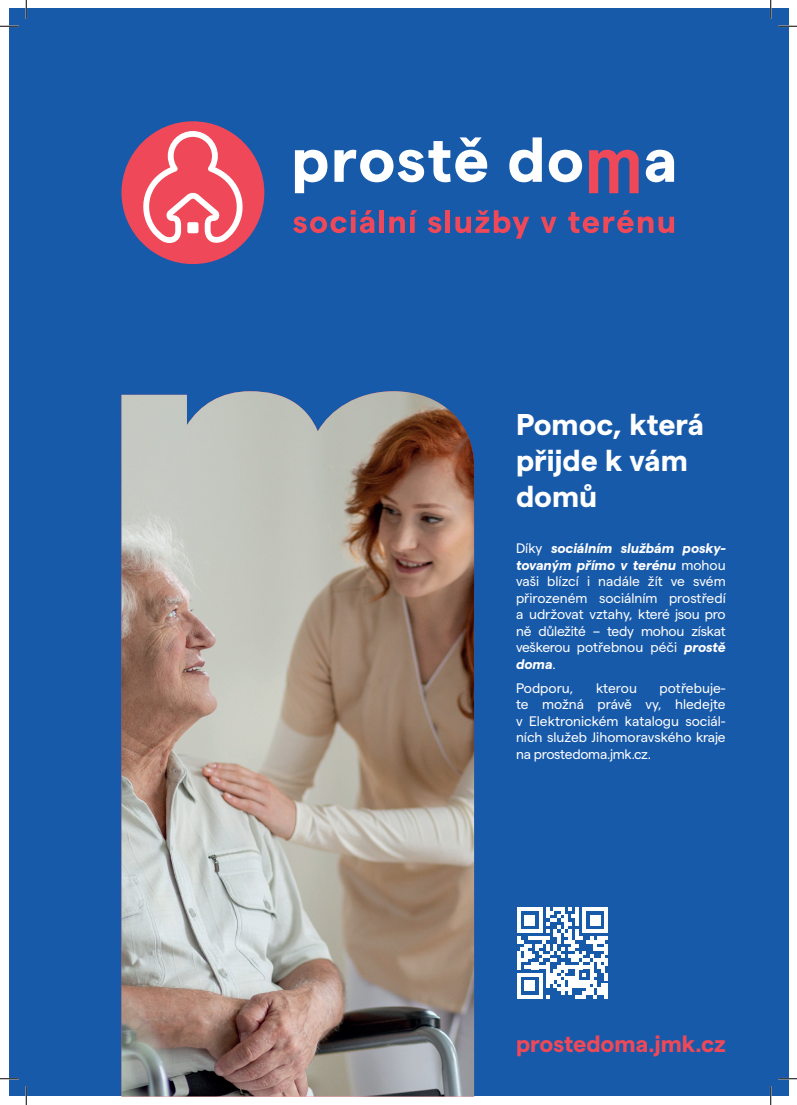
<style>
.page{position:relative;width:797px;height:1105px;background:#fff}
.page>*{position:absolute;margin:0;border:0;box-sizing:border-box;transform-origin:0 0}
.t1{font:700 30px/36px "Matter";color:#fff}
.t2{font:700 23.38px "Matter";color:#ef4858}
.t3{font:13.75px/16.5px "Matter";letter-spacing:-.02em;color:#fff;text-align:justify}
.s1{font-weight:700;font-style:italic}
</style>
<div class="page">
<div style="left:9px;top:9px;width:779px;height:1087px;background:#185aaa"></div>
<img style="left:121px;top:391px;width:353px;height:705px">
<svg style="left:295px;top:150px;width:32px;height:43px"></svg>
<svg style="left:334px;top:137px;width:153px;height:45px"></svg>
<svg style="left:509px;top:137px;width:33px;height:45px"></svg>
<svg style="left:548px;top:150px;width:34px;height:32px"></svg>
<svg style="left:589px;top:150px;width:49px;height:43px"></svg>
<svg style="left:645px;top:150px;width:29px;height:32px"></svg>
<svg style="left:293px;top:210px;width:81px;height:23px"></svg>
<div style="left:379px;top:210px;width:5px;height:23px;background:#ef4858"></div>
<svg style="left:389px;top:210px;width:28px;height:23px"></svg>
<svg style="left:428px;top:216px;width:13px;height:17px"></svg>
<div style="left:445px;top:210px;width:5px;height:23px;background:#ef4858"></div>
<svg style="left:455px;top:210px;width:74px;height:29px"></svg>
<svg style="left:540px;top:217px;width:16px;height:16px"></svg>
<svg style="left:568px;top:210px;width:106px;height:23px"></svg>
<div style="left:121px;top:121px;width:143px;height:143px;background:#ef4858;border-radius:50%"></div>
<svg style="left:141px;top:131px;width:103px;height:113px"></svg>
<div style="left:187px;top:222px;width:11px;height:11px;background:#fff;border-radius:2px"></div>
<svg style="left:517px;top:907px;width:91px;height:91px"></svg>
<svg style="left:0;top:25px;width:19px;height:2px"></svg>
<svg style="left:778px;top:25px;width:19px;height:2px"></svg>
<svg style="left:0;top:1078px;width:19px;height:1px"></svg>
<svg style="left:778px;top:1078px;width:19px;height:1px"></svg>
<svg style="left:25px;top:0;width:2px;height:19px"></svg>
<svg style="left:25px;top:1086px;width:2px;height:19px"></svg>
<svg style="left:770px;top:0;width:1px;height:19px"></svg>
<svg style="left:770px;top:1086px;width:1px;height:19px"></svg>
<h1 class="t1" style="left:516px;top:404px;width:189px">Pomoc, která přijde k vám domů</h1>
<p class="t3" style="left:516px;top:539px;width:211px">Díky <span class="s1">sociálním službám posky&shy;tovaným přímo v terénu</span> mohou vaši blízcí i nadále žít ve svém přirozeném sociálním prostředí a udržovat vztahy, které jsou pro ně důležité – tedy mohou získat veškerou potřebnou péči <span class="s1">prostě doma</span>.</p>
<p class="t3" style="left:516px;top:678px;width:59px">Podporu,</p>
<p class="t3" style="left:596px;top:678px;width:42px">kterou</p>
<p class="t3" style="left:516px;top:678px;width:211px;text-indent:144px">potřebuje&shy;te možná právě vy, hledejte v Elektronickém katalogu sociál&shy;ních služeb Jihomoravského kraje na prostedoma.jmk.cz.</p>
<h2 class="t2" style="left:516px;top:1026px;width:211px">prostedoma.jmk.cz</h2>
</div>
